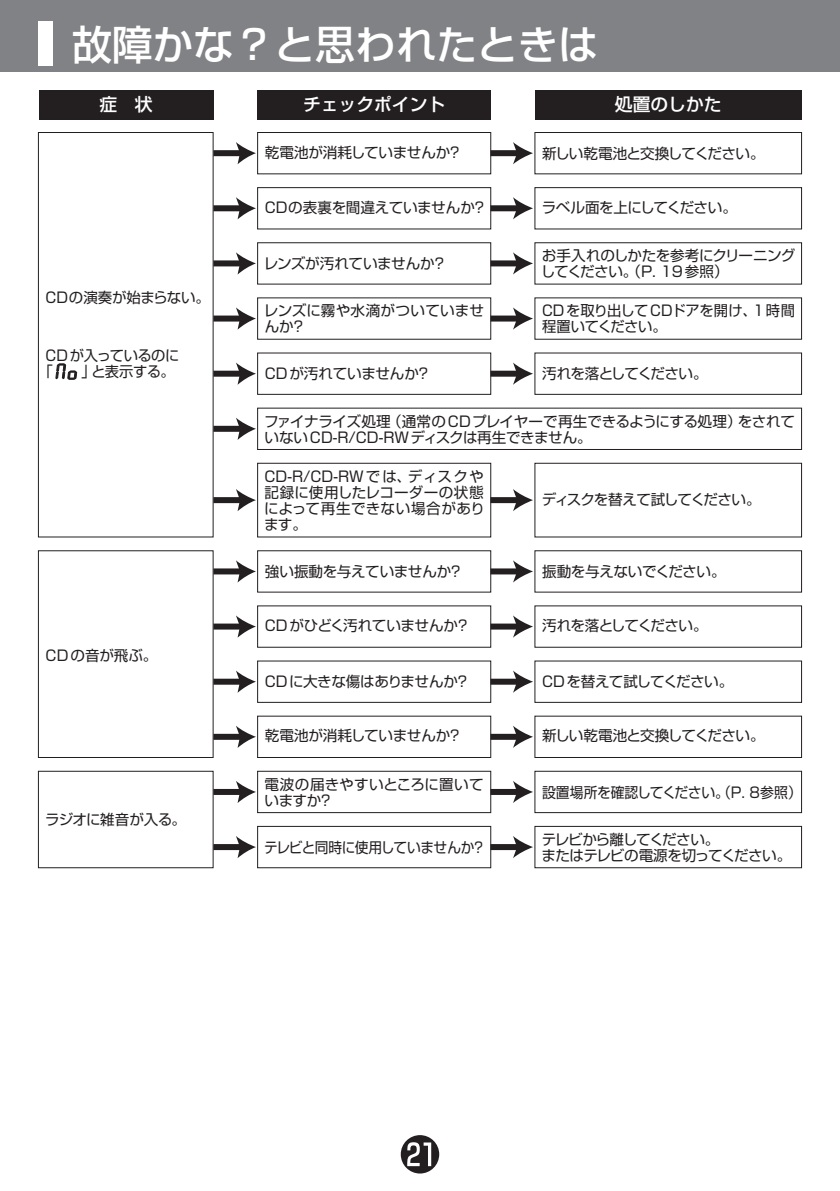
<style>
.page{position:relative;width:840px;height:1191px;background:#fff}
.page>*{position:absolute;margin:0;border:0;box-sizing:border-box;transform-origin:0 0}
.t1{font:500 40.4px "Shin Go Pro";color:#fff}
.t2{font:500 17.8px "Shin Go Pro";color:#fff}
.t3{font:14.6px/16.2px "Shin Go Pro";letter-spacing:-.025em;color:#231f20}
.t4{font:14.6px "Shin Go Pro";letter-spacing:-.055em;color:#231f20}
.t5{font:14.6px/16.2px "Shin Go Pro";letter-spacing:-.06em;color:#231f20}
.t6{font:14.6px/16.2px "Shin Go Pro";letter-spacing:-.005em;color:#231f20}
.t7{font:14.6px "Shin Go Pro";letter-spacing:-.05em;color:#231f20}
.t8{font:14.6px "Shin Go Pro";letter-spacing:-.025em;color:#231f20;scale:.95 1}
.t9{font:14.6px/16.2px "Shin Go Pro";letter-spacing:.01em;color:#231f20}
.t10{font:14.6px "Shin Go Pro";letter-spacing:-.025em;color:#231f20;scale:.94 1}
.t11{font:14.6px "Shin Go Pro";letter-spacing:-.075em;color:#231f20}
.t12{font:14.6px "Shin Go Pro";letter-spacing:-.045em;color:#231f20}
</style>
<div class="page">
<div style="left:257px;top:132px;width:234px;height:42px;border:1px solid #231f20"></div>
<div style="left:534px;top:132px;width:267px;height:42px;border:1px solid #231f20"></div>
<div style="left:38px;top:132px;width:175px;height:405px;border:1px solid #231f20"></div>
<div style="left:257px;top:187px;width:234px;height:42px;border:1px solid #231f20"></div>
<div style="left:534px;top:187px;width:267px;height:42px;border:1px solid #231f20"></div>
<div style="left:257px;top:242px;width:234px;height:42px;border:1px solid #231f20"></div>
<div style="left:534px;top:242px;width:267px;height:42px;border:1px solid #231f20"></div>
<div style="left:257px;top:297px;width:234px;height:43px;border:1px solid #231f20"></div>
<div style="left:534px;top:297px;width:267px;height:43px;border:1px solid #231f20"></div>
<div style="left:257px;top:352px;width:234px;height:43px;border:1px solid #231f20"></div>
<div style="left:534px;top:352px;width:267px;height:43px;border:1px solid #231f20"></div>
<div style="left:38px;top:550px;width:175px;height:208px;border:1px solid #231f20"></div>
<div style="left:257px;top:605px;width:234px;height:43px;border:1px solid #231f20"></div>
<div style="left:534px;top:605px;width:267px;height:43px;border:1px solid #231f20"></div>
<div style="left:257px;top:660px;width:234px;height:43px;border:1px solid #231f20"></div>
<div style="left:534px;top:660px;width:267px;height:43px;border:1px solid #231f20"></div>
<div style="left:257px;top:715px;width:234px;height:43px;border:1px solid #231f20"></div>
<div style="left:534px;top:715px;width:267px;height:43px;border:1px solid #231f20"></div>
<div style="left:257px;top:407px;width:544px;height:43px;border:1px solid #231f20"></div>
<div style="left:257px;top:463px;width:234px;height:74px;border:1px solid #231f20"></div>
<div style="left:534px;top:463px;width:267px;height:74px;border:1px solid #231f20"></div>
<div style="left:0;top:0;width:839px;height:71px;background:#808285"></div>
<div style="left:38px;top:22px;width:15px;height:44px;background:#fff"></div>
<svg style="left:56px;top:363px;width:21px;height:17px"></svg>
<div style="left:213px;top:150px;width:33px;height:6px;background:#231f20"></div>
<svg style="left:236px;top:142px;width:20px;height:22px"></svg>
<div style="left:490px;top:150px;width:33px;height:6px;background:#231f20"></div>
<svg style="left:512px;top:142px;width:20px;height:22px"></svg>
<div style="left:213px;top:205px;width:33px;height:6px;background:#231f20"></div>
<svg style="left:236px;top:197px;width:20px;height:22px"></svg>
<div style="left:490px;top:205px;width:33px;height:6px;background:#231f20"></div>
<svg style="left:512px;top:197px;width:20px;height:22px"></svg>
<div style="left:213px;top:260px;width:33px;height:6px;background:#231f20"></div>
<svg style="left:236px;top:252px;width:20px;height:22px"></svg>
<div style="left:490px;top:260px;width:33px;height:6px;background:#231f20"></div>
<svg style="left:512px;top:252px;width:20px;height:22px"></svg>
<div style="left:213px;top:315px;width:33px;height:6px;background:#231f20"></div>
<svg style="left:236px;top:307px;width:20px;height:23px"></svg>
<div style="left:490px;top:315px;width:33px;height:6px;background:#231f20"></div>
<svg style="left:512px;top:307px;width:20px;height:23px"></svg>
<div style="left:213px;top:371px;width:33px;height:6px;background:#231f20"></div>
<svg style="left:236px;top:362px;width:20px;height:23px"></svg>
<div style="left:213px;top:426px;width:33px;height:6px;background:#231f20"></div>
<svg style="left:236px;top:418px;width:20px;height:22px"></svg>
<div style="left:490px;top:371px;width:33px;height:6px;background:#231f20"></div>
<svg style="left:512px;top:362px;width:20px;height:23px"></svg>
<div style="left:213px;top:497px;width:33px;height:6px;background:#231f20"></div>
<svg style="left:236px;top:489px;width:20px;height:22px"></svg>
<div style="left:490px;top:497px;width:33px;height:6px;background:#231f20"></div>
<svg style="left:512px;top:489px;width:20px;height:22px"></svg>
<div style="left:213px;top:568px;width:33px;height:6px;background:#231f20"></div>
<svg style="left:236px;top:560px;width:20px;height:22px"></svg>
<div style="left:490px;top:568px;width:33px;height:6px;background:#231f20"></div>
<svg style="left:512px;top:560px;width:20px;height:22px"></svg>
<div style="left:213px;top:623px;width:33px;height:6px;background:#231f20"></div>
<svg style="left:236px;top:615px;width:20px;height:22px"></svg>
<div style="left:490px;top:623px;width:33px;height:6px;background:#231f20"></div>
<svg style="left:512px;top:615px;width:20px;height:22px"></svg>
<div style="left:213px;top:678px;width:33px;height:6px;background:#231f20"></div>
<svg style="left:236px;top:670px;width:20px;height:23px"></svg>
<div style="left:490px;top:678px;width:33px;height:6px;background:#231f20"></div>
<svg style="left:512px;top:670px;width:20px;height:23px"></svg>
<div style="left:213px;top:734px;width:33px;height:6px;background:#231f20"></div>
<svg style="left:236px;top:726px;width:20px;height:22px"></svg>
<div style="left:490px;top:734px;width:33px;height:6px;background:#231f20"></div>
<svg style="left:512px;top:726px;width:20px;height:22px"></svg>
<div style="left:213px;top:789px;width:33px;height:6px;background:#231f20"></div>
<svg style="left:236px;top:781px;width:20px;height:22px"></svg>
<div style="left:490px;top:789px;width:33px;height:6px;background:#231f20"></div>
<svg style="left:512px;top:781px;width:20px;height:22px"></svg>
<div style="left:213px;top:844px;width:33px;height:6px;background:#231f20"></div>
<svg style="left:236px;top:836px;width:20px;height:22px"></svg>
<div style="left:490px;top:844px;width:33px;height:6px;background:#231f20"></div>
<svg style="left:512px;top:836px;width:20px;height:22px"></svg>
<div style="left:39px;top:90px;width:174px;height:30px;background:#231f20"></div>
<div style="left:257px;top:90px;width:233px;height:30px;background:#231f20"></div>
<div style="left:534px;top:90px;width:267px;height:30px;background:#231f20"></div>
<div style="left:257px;top:826px;width:234px;height:42px;border:1px solid #231f20"></div>
<div style="left:534px;top:826px;width:267px;height:42px;border:1px solid #231f20"></div>
<div style="left:257px;top:770px;width:234px;height:43px;border:1px solid #231f20"></div>
<div style="left:534px;top:770px;width:267px;height:43px;border:1px solid #231f20"></div>
<div style="left:38px;top:770px;width:175px;height:98px;border:1px solid #231f20"></div>
<svg style="left:400px;top:1135px;width:39px;height:38px"></svg>
<h1 class="t1" style="left:72px;top:12px;width:528px">故障かな？と思われたときは</h1>
<p class="t2" style="left:99px;top:90px;width:55px">症　状</p>
<p class="t2" style="left:303px;top:90px;width:144px">チェックポイント</p>
<p class="t2" style="left:614px;top:90px;width:108px">処置のしかた</p>
<p class="t3" style="left:265px;top:143px;width:199px">乾電池が消耗していませんか？</p>
<p class="t4" style="left:542px;top:141px;width:224px">新しい乾電池と交換してください。</p>
<p class="t3" style="left:46px;top:288px;width:166px">CDの演奏が始まらない。</p>
<p class="t3" style="left:38px;top:345px;width:142px;text-align:center">CDが入っているのに「　　」と表示する。</p>
<p class="t6" style="left:46px;top:645px;width:113px">CDの音が飛ぶ。</p>
<p class="t12" style="left:45px;top:807px;width:142px">ラジオに雑音が入る。</p>
<p class="t3" style="left:265px;top:198px;width:223px">CDの表裏を間違えていませんか？</p>
<p class="t3" style="left:541px;top:198px;width:197px">ラベル面を上にしてください。</p>
<p class="t3" style="left:263px;top:253px;width:184px">レンズが汚れていませんか？</p>
<p class="t3" style="left:540px;top:245px;width:256px">お手入れのしかたを参考にクリーニングしてください。（P. 19参照）</p>
<p class="t9" style="left:263px;top:300px;width:221px">レンズに霧や水滴がついていませんか？</p>
<p class="t3" style="left:542px;top:300px;width:254px">CDを取り出してCDドアを開け、1時間程置いてください。</p>
<p class="t3" style="left:265px;top:363px;width:167px">CDが汚れていませんか？</p>
<p class="t7" style="left:542px;top:361px;width:167px">汚れを落としてください。</p>
<p class="t3" style="left:264px;top:411px;width:532px">ファイナライズ処理（通常のCDプレイヤーで再生できるようにする処理）をされていないCD-R/CD-RWディスクは再生できません。</p>
<p class="t3" style="left:264px;top:466px;width:222px;text-align:justify">CD-R/CD-RWでは、ディスクや記録に使用したレコーダーの状態によって再生できない場合があります。</p>
<p class="t11" style="left:541px;top:488px;width:220px">ディスクを替えて試してください。</p>
<p class="t3" style="left:265px;top:561px;width:200px">強い振動を与えていませんか？</p>
<p class="t3" style="left:542px;top:561px;width:185px">振動を与えないでください。</p>
<p class="t3" style="left:265px;top:616px;width:206px">CDがひどく汚れていませんか？</p>
<p class="t7" style="left:542px;top:613px;width:167px">汚れを落としてください。</p>
<p class="t3" style="left:265px;top:672px;width:206px">CDに大きな傷はありませんか？</p>
<p class="t3" style="left:542px;top:672px;width:193px">CDを替えて試してください。</p>
<p class="t3" style="left:265px;top:725px;width:199px">乾電池が消耗していませんか？</p>
<p class="t4" style="left:542px;top:724px;width:224px">新しい乾電池と交換してください。</p>
<p class="t6" style="left:264px;top:774px;width:221px">電波の届きやすいところに置いていますか？</p>
<p class="t8" style="left:542px;top:780px;width:275px">設置場所を確認してください。（P. 8参照）</p>
<p class="t10" style="left:264px;top:835px;width:237px">テレビと同時に使用していませんか？</p>
<p class="t5" style="left:541px;top:829px;width:251px">テレビから離してください。<br>またはテレビの電源を切ってください。</p>
</div>
